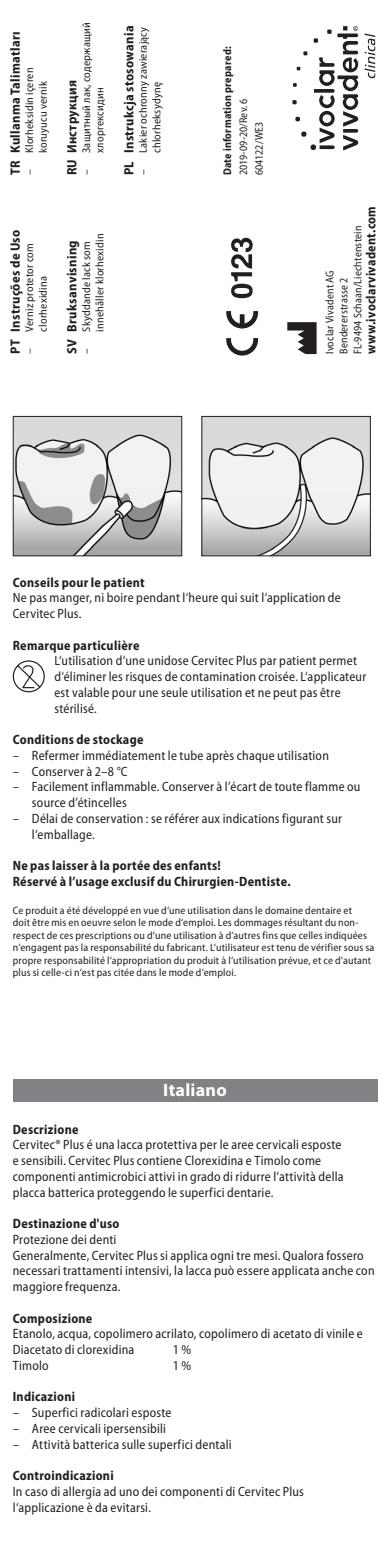
<style>
.page{position:relative;width:390px;height:1563px;background:#fff}
.page>*{position:absolute;margin:0;border:0;box-sizing:border-box;transform-origin:0 0}
.t1{font:700 18px "Myriad Pro";letter-spacing:.015em;color:#fff}
.t2{font:semi-condensed 13.5px/15.8px "Myriad Pro";letter-spacing:.015em;color:#231f20;scale:.96 1}
.t3{font:700 semi-condensed 13.5px/15.8px "Myriad Pro";letter-spacing:.025em;color:#231f20;scale:.96 1}
.t4{font:700 semi-condensed 13.5px "Myriad Pro";letter-spacing:.025em;color:#231f20}
.t5{font:semi-condensed 11.25px/13.5px "Myriad Pro";letter-spacing:.02em;color:#231f20}
.t6{font:semi-condensed 11.25px/14px "Myriad Pro";letter-spacing:.02em;color:#231f20;scale:.96 1}
.t7{font:700 semi-condensed 11.25px "Myriad Pro";letter-spacing:.025em;color:#231f20;scale:.96 1}
.t8{font:semi-condensed 10.8px/12.4px "Myriad Pro";letter-spacing:.02em;color:#231f20}
</style>
<div class="page">
<img style="left:15px;top:418px;width:165px;height:136px">
<div style="left:13px;top:416px;width:169px;height:140px;border:1px solid #231f20"></div>
<img style="left:203px;top:418px;width:165px;height:136px">
<div style="left:201px;top:416px;width:169px;height:140px;border:1px solid #231f20"></div>
<svg style="left:13px;top:660px;width:32px;height:32px"></svg>
<div style="left:13px;top:1079px;width:363px;height:23px;background:#808285"></div>
<svg style="left:226px;top:311px;width:31px;height:17px"></svg>
<svg style="left:226px;top:338px;width:31px;height:17px"></svg>
<svg style="left:231px;top:238px;width:21px;height:60px"></svg>
<svg style="left:364px;top:33px;width:11px;height:45px"></svg>
<svg style="left:292px;top:26px;width:65px;height:125px"></svg>
<svg style="left:287px;top:322px;width:29px;height:32px"></svg>
<p class="t4" style="left:8px;top:175px;width:146px;rotate:-90deg">TR Kullanma Talimatları</p>
<p class="t5" style="left:23px;top:153px;width:87px;text-indent:-22px;rotate:-90deg">– Klorheksidin içeren koruyucu vernik</p>
<p class="t5" style="left:80px;top:153px;width:132px;text-indent:-22px;rotate:-90deg">– Защитный лак, содержащий хлоргексидин</p>
<p class="t4" style="left:121px;top:175px;width:151px;rotate:-90deg">PL Instrukcja stosowania</p>
<p class="t5" style="left:136px;top:153px;width:128px;text-indent:-22px;rotate:-90deg">– Lakier ochronny zawierający chlorheksydynę</p>
<p class="t4" style="left:64px;top:175px;width:97px;rotate:-90deg">RU Инструкция</p>
<p class="t4" style="left:8px;top:332px;width:104px;rotate:-90deg">Instruções de Uso</p>
<p class="t5" style="left:23px;top:332px;width:90px;text-indent:-22px;rotate:-90deg">– Verniz protetor com clorhexidina</p>
<p class="t4" style="left:64px;top:354px;width:115px;rotate:-90deg">SV Bruksanvisning</p>
<p class="t5" style="left:80px;top:332px;width:100px;text-indent:-22px;rotate:-90deg">– Skyddande lack som innehåller klorhexidin</p>
<p class="t4" style="left:8px;top:354px;width:16px;rotate:-90deg">PT</p>
<p class="t7" style="left:221px;top:175px;width:136px;rotate:-90deg">Date information prepared:</p>
<p class="t6" style="left:235px;top:175px;width:82px;line-height:15.8px;rotate:-90deg">2019-09-20/Rev. 6<br>604122/WE3</p>
<p class="t3" style="left:362px;top:354px;width:156px;rotate:-90deg">www.ivoclarvivadent.com</p>
<p class="t6" style="left:322px;top:354px;width:135px;rotate:-90deg">Ivoclar Vivadent AG<br>Bendererstrasse 2<br>FL-9494 Schaan/Liechtenstein</p>
<p class="t3" style="left:13px;top:574px;width:139px">Conseils pour le patient</p>
<p class="t2" style="left:13px;top:590px;width:342px">Ne pas manger, ni boire pendant l‘heure qui suit l‘application de<br>Cervitec Plus.</p>
<p class="t3" style="left:13px;top:637px;width:133px">Remarque particulière</p>
<p class="t2" style="left:54px;top:653px;width:326px">L‘utilisation d‘une unidose Cervitec Plus par patient permet d‘éliminer les risques de contamination croisée. L‘applicateur est valable pour une seule utilisation et ne peut pas être stérilisé.</p>
<p class="t3" style="left:13px;top:732px;width:137px">Conditions de stockage</p>
<p class="t2" style="left:13px;top:748px;width:330px">– Refermer immédiatement le tube après chaque utilisation</p>
<p class="t2" style="left:13px;top:763px;width:121px">– Conserver à 2–8 °C</p>
<p class="t2" style="left:32px;top:779px;width:343px;text-indent:-19px">– Facilement inflammable. Conserver à l’écart de toute flamme ou source d’étincelles</p>
<p class="t2" style="left:32px;top:811px;width:324px;text-indent:-19px">– Délai de conservation : se référer aux indications figurant sur l‘emballage.</p>
<p class="t3" style="left:13px;top:858px;width:290px">Ne pas laisser à la portée des enfants!<br>Réservé à l’usage exclusif du Chirurgien-Dentiste.</p>
<p class="t8" style="left:13px;top:904px;width:362px">Ce produit a été développé en vue d‘une utilisation dans le domaine dentaire et<br>doit être mis en oeuvre selon le mode d‘emploi. Les dommages résultant du non&shy;respect de ces prescriptions ou d‘une utilisation à d‘autres fins que celles indiquées n‘engagent pas la responsabilité du fabricant. L‘utilisateur est tenu de vérifier sous sa propre responsabilité l‘appropriation du produit à l‘utilisation prévue, et ce d‘autant plus si celle-ci n‘est pas citée dans le mode d‘emploi.</p>
<h1 class="t1" style="left:163px;top:1080px;width:65px">Italiano</h1>
<p class="t3" style="left:13px;top:1121px;width:70px">Descrizione</p>
<p class="t2" style="left:13px;top:1137px;width:345px">Cervitec® Plus é una lacca protettiva per le aree cervicali esposte e sensibili. Cervitec Plus contiene Clorexidina e Timolo come componenti antimicrobici attivi in grado di ridurre l‘attività della placca batterica proteggendo le superfici dentarie.</p>
<p class="t3" style="left:13px;top:1216px;width:112px">Destinazione d'uso</p>
<p class="t2" style="left:13px;top:1231px;width:378px">Protezione dei denti<br>Generalmente, Cervitec Plus si applica ogni tre mesi. Qualora fossero necessari trattamenti intensivi, la lacca può essere applicata anche con maggiore frequenza.</p>
<p class="t3" style="left:13px;top:1310px;width:84px">Composizione</p>
<p class="t2" style="left:13px;top:1326px;width:365px">Etanolo, acqua, copolimero acrilato, copolimero di acetato di vinile e<br>Diacetato di clorexidina</p>
<p class="t2" style="left:173px;top:1342px;width:21px">1 %</p>
<p class="t2" style="left:13px;top:1357px;width:39px">Timolo</p>
<p class="t2" style="left:173px;top:1357px;width:21px">1 %</p>
<p class="t3" style="left:13px;top:1389px;width:66px">Indicazioni</p>
<p class="t2" style="left:13px;top:1405px;width:166px">– Superfici radicolari esposte</p>
<p class="t2" style="left:13px;top:1420px;width:161px">– Aree cervicali ipersensibili</p>
<p class="t2" style="left:13px;top:1436px;width:229px">– Attività batterica sulle superfici dentali</p>
<p class="t3" style="left:13px;top:1468px;width:106px">Controindicazioni</p>
<p class="t2" style="left:13px;top:1483px;width:304px">In caso di allergia ad uno dei componenti di Cervitec Plus l‘applicazione è da evitarsi.</p>
</div>
